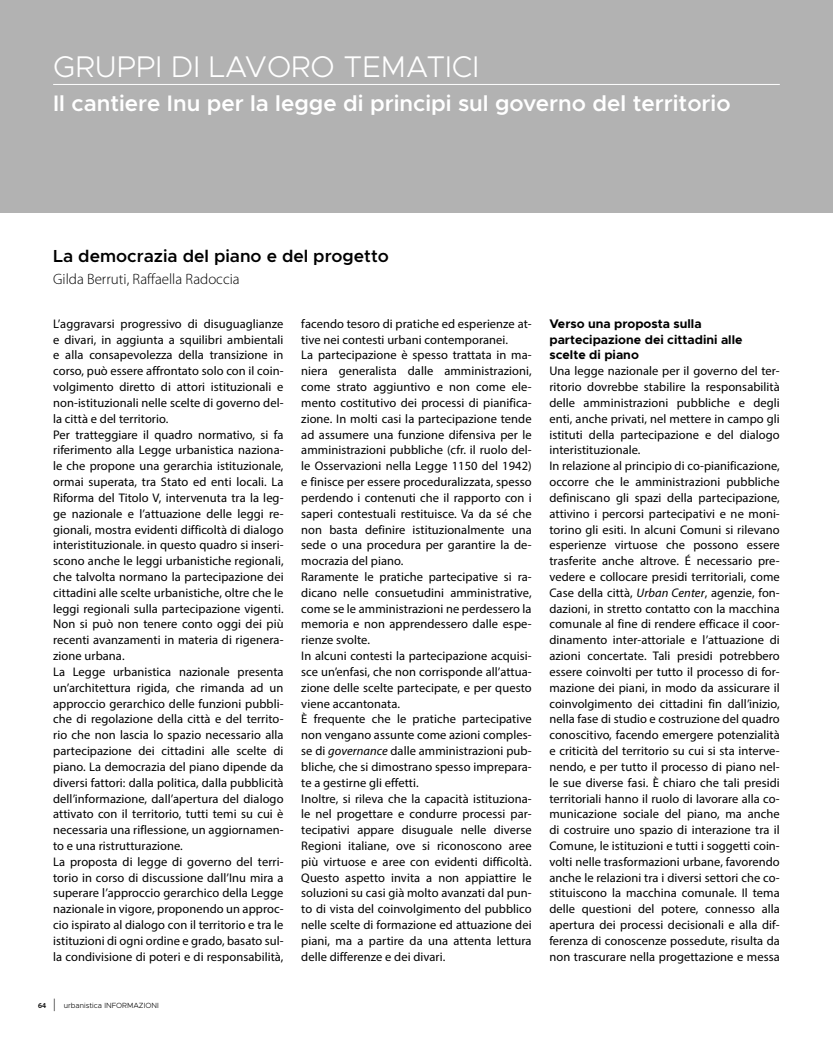
<style>
.page{position:relative;width:833px;height:1053px;background:#fff}
.page>*{position:absolute;margin:0;border:0;box-sizing:border-box;transform-origin:0 0}
.t1{font:300 30px "Metropolis";color:#fff}
.t2{font:600 22.5px "Metropolis";color:#fff}
.Titolo{font:600 17.5px "Metropolis";color:#000}
.Autore{font:300 15px "Myriad Pro";color:#000}
.testo{font:12.5px/15.8px "Myriad Pro";letter-spacing:.005em;color:#000;text-align:justify}
.Titolo_paragrafo{font:700 12.5px/15.9px "Metropolis";color:#000}
.t3{font:300 7.5px "Metropolis";color:#000}
.s1{font-style:italic}
.s2{font-family:"Myriad Pro";font-weight:600}
.s3{font-family:"Myriad Pro";font-size:12.5px}
</style>
<div class="page">
<div style="left:0;top:0;width:833px;height:213px;background:#b2b2b2"></div>
<hr style="left:53px;top:84px;width:727px;height:1px;background:#fff">
<p class="t1" style="left:53px;top:48px;width:427px">GRUPPI DI LAVORO TEMATICI</p>
<p class="t2" style="left:53px;top:89px;width:679px">Il cantiere Inu per la legge di principi sul governo del territorio</p>
<p class="Titolo" style="left:53px;top:245px;width:337px">La democrazia del piano e del progetto</p>
<p class="Autore" style="left:53px;top:270px;width:188px">Gilda Berruti, Raffaella Radoccia</p>
<p class="testo" style="left:53px;top:315px;width:232px">L’aggravarsi progressivo di disuguaglianze e divari, in aggiunta a squilibri ambientali e alla consapevolezza della transizione in corso, può essere affrontato solo con il coin&shy;volgimento diretto di attori istituzionali e non-istituzionali nelle scelte di governo del&shy;la città e del territorio.</p>
<p class="testo" style="left:53px;top:426px;width:232px">Per tratteggiare il quadro normativo, si fa riferimento alla Legge urbanistica naziona&shy;le che propone una gerarchia istituzionale, ormai superata, tra Stato ed enti locali. La Riforma del Titolo V, intervenuta tra la leg&shy;ge nazionale e l’attuazione delle leggi re&shy;gionali, mostra evidenti difficoltà di dialogo interistituzionale. in questo quadro si inseri&shy;scono anche le leggi urbanistiche regionali, che talvolta normano la partecipazione dei cittadini alle scelte urbanistiche, oltre che le leggi regionali sulla partecipazione vigenti.<br>Non si può non tenere conto oggi dei più recenti avanzamenti in materia di rigenera&shy;zione urbana.</p>
<p class="testo" style="left:53px;top:663px;width:232px">La Legge urbanistica nazionale presenta un’architettura rigida, che rimanda ad un approccio gerarchico delle funzioni pubbli&shy;che di regolazione della città e del territo&shy;rio che non lascia lo spazio necessario alla partecipazione dei cittadini alle scelte di piano. La democrazia del piano dipende da diversi fattori: dalla politica, dalla pubblicità dell’informazione, dall’apertura del dialogo attivato con il territorio, tutti temi su cui è necessaria una riflessione, un aggiornamen&shy;to e una ristrutturazione.</p>
<p class="testo" style="left:53px;top:853px;width:232px">La proposta di legge di governo del terri&shy;torio in corso di discussione dall’Inu mira a superare l’approccio gerarchico della Legge nazionale in vigore, proponendo un approc&shy;cio ispirato al dialogo con il territorio e tra le istituzioni di ogni ordine e grado, basato sul&shy;la condivisione di poteri e di responsabilità,</p>
<p class="testo" style="left:301px;top:315px;width:232px">facendo tesoro di pratiche ed esperienze at&shy;tive nei contesti urbani contemporanei.</p>
<p class="testo" style="left:301px;top:347px;width:232px">La partecipazione è spesso trattata in ma&shy;niera generalista dalle amministrazioni, come strato aggiuntivo e non come ele&shy;mento costitutivo dei processi di pianifica&shy;zione. In molti casi la partecipazione tende ad assumere una funzione difensiva per le amministrazioni pubbliche (cfr. il ruolo del&shy;le Osservazioni nella Legge 1150 del 1942) e finisce per essere proceduralizzata, spesso perdendo i contenuti che il rapporto con i saperi contestuali restituisce. Va da sé che non basta definire istituzionalmente una sede o una procedura per garantire la de&shy;mocrazia del piano.</p>
<p class="testo" style="left:301px;top:568px;width:232px">Raramente le pratiche partecipative si ra&shy;dicano nelle consuetudini amministrative, come se le amministrazioni ne perdessero la memoria e non apprendessero dalle espe&shy;rienze svolte.</p>
<p class="testo" style="left:301px;top:647px;width:232px">In alcuni contesti la partecipazione acquisi&shy;sce un’enfasi, che non corrisponde all’attua&shy;zione delle scelte partecipate, e per questo viene accantonata.</p>
<p class="testo" style="left:301px;top:711px;width:232px">È frequente che le pratiche partecipative non vengano assunte come azioni comples&shy;se di <span class="s1">governance</span> dalle amministrazioni pub&shy;bliche, che si dimostrano spesso imprepara&shy;te a gestirne gli effetti.</p>
<p class="testo" style="left:301px;top:790px;width:232px">Inoltre, si rileva che la capacità istituziona&shy;le nel progettare e condurre processi par&shy;tecipativi appare disuguale nelle diverse Regioni italiane, ove si riconoscono aree più virtuose e aree con evidenti difficoltà.<br>Questo aspetto invita a non appiattire le soluzioni su casi già molto avanzati dal pun&shy;to di vista del coinvolgimento del pubblico nelle scelte di formazione ed attuazione dei piani, ma a partire da una attenta lettura delle differenze e dei divari.</p>
<p class="t3" style="left:38px;top:1000px;width:122px"><span class="s2">64</span> <span class="s3">|</span> urbanistica INFORMAZIONI</p>
<p class="Titolo_paragrafo" style="left:549px;top:315px;width:195px">Verso una proposta sulla partecipazione dei cittadini alle scelte di piano</p>
<p class="testo" style="left:549px;top:363px;width:232px">Una legge nazionale per il governo del ter&shy;ritorio dovrebbe stabilire la responsabilità delle amministrazioni pubbliche e degli enti, anche privati, nel mettere in campo gli istituti della partecipazione e del dialogo interistituzionale.</p>
<p class="testo" style="left:549px;top:458px;width:232px">In relazione al principio di co-pianificazione, occorre che le amministrazioni pubbliche definiscano gli spazi della partecipazione, attivino i percorsi partecipativi e ne moni&shy;torino gli esiti. In alcuni Comuni si rilevano esperienze virtuose che possono essere trasferite anche altrove. É necessario pre&shy;vedere e collocare presidi territoriali, come Case della città, <span class="s1">Urban Center</span>, agenzie, fon&shy;dazioni, in stretto contatto con la macchina comunale al fine di rendere efficace il coor&shy;dinamento inter-attoriale e l’attuazione di azioni concertate. Tali presidi potrebbero essere coinvolti per tutto il processo di for&shy;mazione dei piani, in modo da assicurare il coinvolgimento dei cittadini fin dall’inizio, nella fase di studio e costruzione del quadro conoscitivo, facendo emergere potenzialità e criticità del territorio su cui si sta interve&shy;nendo, e per tutto il processo di piano nel&shy;le sue diverse fasi. È chiaro che tali presidi territoriali hanno il ruolo di lavorare alla co&shy;municazione sociale del piano, ma anche di costruire uno spazio di interazione tra il Comune, le istituzioni e tutti i soggetti coin&shy;volti nelle trasformazioni urbane, favorendo anche le relazioni tra i diversi settori che co&shy;stituiscono la macchina comunale. Il tema delle questioni del potere, connesso alla apertura dei processi decisionali e alla dif&shy;ferenza di conoscenze possedute, risulta da non trascurare nella progettazione e messa</p>
</div>
